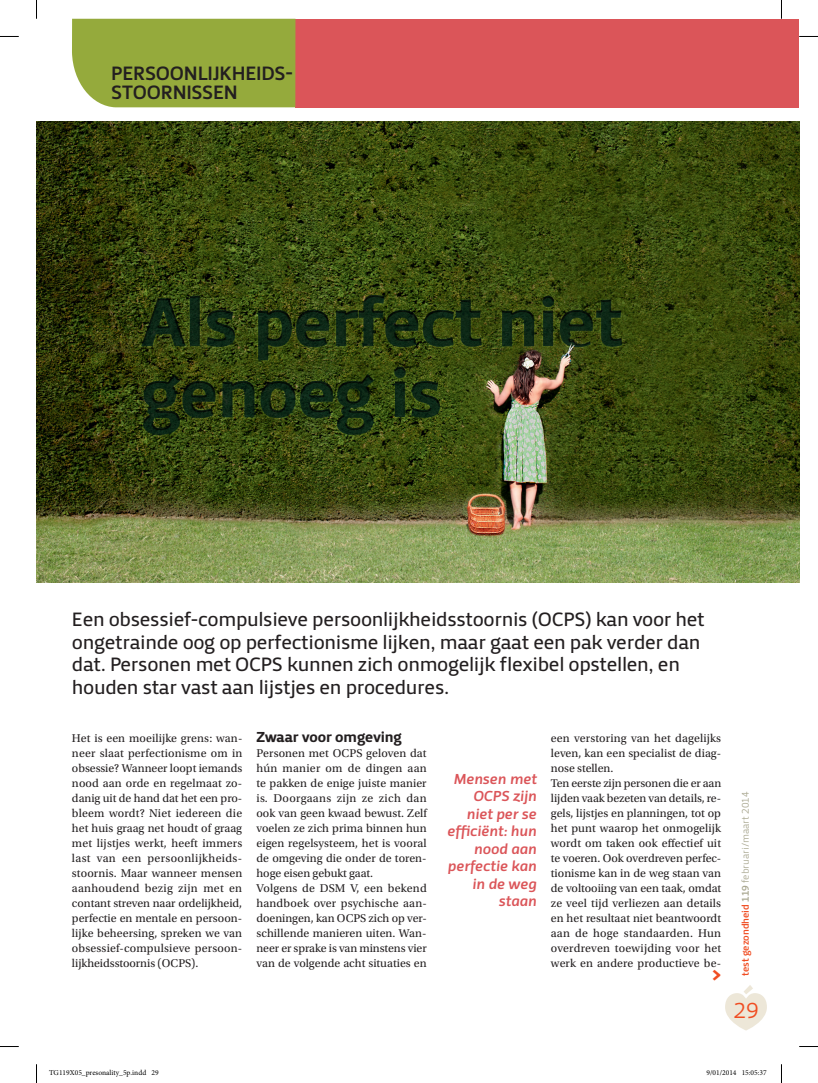
<style>
.page{position:relative;width:818px;height:1083px;background:#fff}
.page>*{position:absolute;margin:0;border:0;box-sizing:border-box;transform-origin:0 0}
.t1{font:22.5px "Priva Pro One";color:#f04d22}
.t2{font:20px/22.5px "Priva Pro Two";letter-spacing:-.02em;color:#231f20}
.t3{font:20px/18.8px "Priva Pro Three";letter-spacing:-.01em;color:#231f20}
.t4{font:20px "Priva Pro Four";color:#f04d22}
.t5{font:italic 15px/17.5px "Priva Pro Three";letter-spacing:-.01em;color:#db5559;text-align:right}
.t6{font:15px "Priva Pro Four";letter-spacing:-.005em;color:#231f20}
.t7{font:11.88px/15px "Utopia Std";letter-spacing:.005em;color:#231f20}
.t8{font:10px "Priva Pro One";letter-spacing:-.01em;color:#a9a790}
.t9{font:7.5px "Minion Pro";color:#000}
.s1{font-family:"Priva Pro Three";color:#f04d22}
.s2{font-family:"Priva Pro Three"}
</style>
<div class="page">
<svg style="left:725px;top:985px;width:41px;height:45px"></svg>
<div style="left:295px;top:19px;width:503px;height:88px;background:#db5559"></div>
<div style="left:72px;top:19px;width:223px;height:88px;background:#95aa3c"></div>
<img style="left:36px;top:122px;width:762px;height:460px">
<svg style="left:0;top:36px;width:19px;height:1px"></svg>
<svg style="left:798px;top:36px;width:19px;height:1px"></svg>
<svg style="left:0;top:1046px;width:19px;height:1px"></svg>
<svg style="left:799px;top:1046px;width:18px;height:1px"></svg>
<svg style="left:36px;top:0;width:1px;height:19px"></svg>
<svg style="left:36px;top:1064px;width:1px;height:19px"></svg>
<h2 class="t3" style="left:111px;top:64px;width:183px">PERSOONLIJKHEIDS-<br>STOORNISSEN</h2>
<p class="t2" style="left:72px;top:608px;width:634px">Een obsessief-compulsieve persoonlijkheidsstoornis (OCPS) kan voor het ongetrainde oog op perfectionisme lijken, maar gaat een pak verder dan dat. Personen met OCPS kunnen zich onmogelijk flexibel opstellen, en houden star vast aan lijstjes en procedures.</p>
<p class="t6" style="left:256px;top:727px;width:147px">Zwaar voor omgeving</p>
<p class="t7" style="left:256px;top:745px;width:172px">Personen met OCPS geloven dat hún manier om de dingen aan te pakken de enige juiste manier is. Doorgaans zijn ze zich dan ook van geen kwaad bewust. Zelf voelen ze zich prima binnen hun eigen regelsysteem, het is vooral de omgeving die onder de toren&shy;hoge eisen gebukt gaat.<br>Volgens de DSM V, een bekend handboek over psychische aan&shy;doeningen, kan OCPS zich op ver&shy;schillende manieren uiten. Wan&shy;neer er sprake is van minstens vier van de volgende acht situaties en</p>
<p class="t7" style="left:72px;top:730px;width:172px;text-align:justify">Het is een moeilijke grens: wan&shy;neer slaat perfectionisme om in obsessie? Wanneer loopt iemands nood aan orde en regelmaat zo&shy;danig uit de hand dat het een pro&shy;bleem wordt? Niet iedereen die het huis graag net houdt of graag met lijstjes werkt, heeft immers last van een persoonlijkheids&shy;stoornis. Maar wanneer mensen aanhoudend bezig zijn met en contant streven naar ordelijkheid, perfectie en mentale en persoon&shy;lijke beheersing, spreken we van obsessief-compulsieve persoon&shy;lijkheidsstoornis (OCPS).</p>
<p class="t7" style="left:550px;top:730px;width:172px">een verstoring van het dagelijks leven, kan een specialist de diag&shy;nose stellen.<br>Ten eerste zijn personen die er aan lijden vaak bezeten van details, re&shy;gels, lijstjes en planningen, tot op het punt waarop het onmogelijk wordt om taken ook effectief uit te voeren. Ook overdreven perfec&shy;tionisme kan in de weg staan van de voltooiing van een taak, omdat ze veel tijd verliezen aan details en het resultaat niet beantwoordt aan de hoge standaarden. Hun overdreven toewijding voor het werk en andere productieve be-</p>
<p class="t5" style="left:447px;top:770px;width:91px">Mensen met<br>OCPS zijn niet per se efficiënt: hun nood aan perfectie kan in de weg staan</p>
<h2 class="t4" style="left:711px;top:962px;width:11px">&gt;</h2>
<p class="t8" style="left:738px;top:975px;width:185px;rotate:-90deg"><span class="s1">TEST GEZONDHEID</span> <span class="s2">119</span> februari/maart 2014</p>
<h1 class="t1" style="left:733px;top:996px;width:27px">29</h1>
<p class="t9" style="left:49px;top:1068px;width:111px">TG119X05_presonality_5p.indd 29</p>
<p class="t9" style="left:706px;top:1068px;width:62px">9/01/2014 15:05:37</p>
</div>
